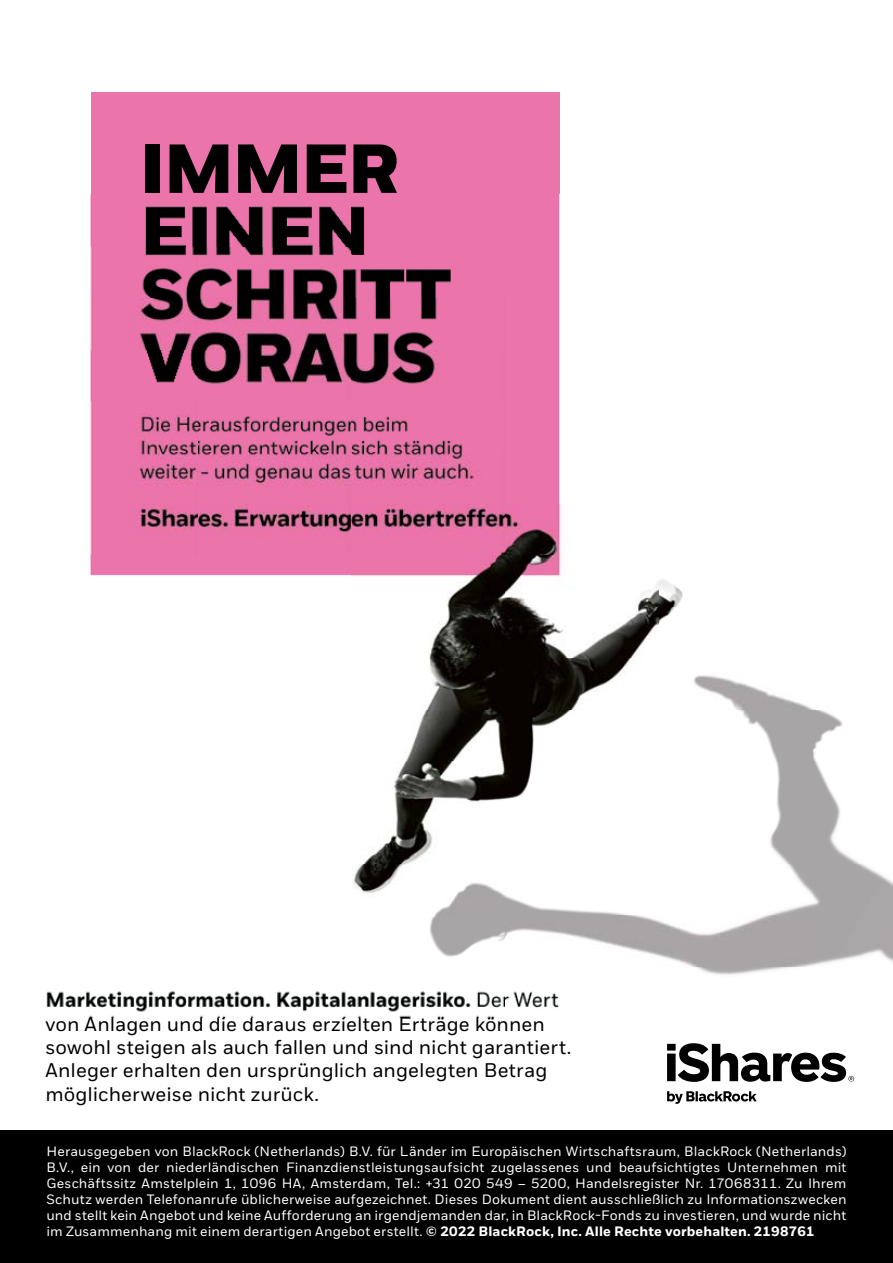
<style>
.page{position:relative;width:893px;height:1263px;background:#fff}
.page>*{position:absolute;margin:0;border:0;box-sizing:border-box;transform-origin:0 0}
.t1{font:800 69.15px "BLK Fort";letter-spacing:-.03em;color:#000}
.t2{font:19.8px/23.4px "BLK Fort";color:#000}
.t3{font:13.65px/16px "BLK Fort";letter-spacing:.01em;color:#fff;text-align:justify}
.s1{font-weight:700}
</style>
<div class="page">
<div style="left:0;top:1130px;width:893px;height:133px;background:#000"></div>
<div style="left:91px;top:92px;width:469px;height:484px;background:#eb74aa"></div>
<svg style="left:667px;top:1043px;width:187px;height:61px"></svg>
<img style="left:46px;top:195px;width:847px;height:822px">
<h1 class="t1" style="left:140px;top:126px;width:261px">IMMER</h1>
<h2 class="t2" style="left:45px;top:1012px;width:527px">von Anlagen und die daraus erzielten Erträge können sowohl steigen als auch fallen und sind nicht garantiert.<br>Anleger erhalten den ursprünglich angelegten Betrag möglicherweise nicht zurück.</h2>
<p class="t3" style="left:46px;top:1143px;width:802px">Herausgegeben von BlackRock (Netherlands) B.V. für Länder im Europäischen Wirtschaftsraum, BlackRock (Netherlands)<br>B.V., ein von der niederländischen Finanzdienstleistungsaufsicht zugelassenes und beaufsichtigtes Unternehmen mit Geschäftssitz Amstelplein 1, 1096 HA, Amsterdam, Tel.: +31 020 549 – 5200, Handelsregister Nr. 17068311. Zu Ihrem Schutz werden Telefonanrufe üblicherweise aufgezeichnet. Dieses Dokument dient ausschließlich zu Informationszwecken und stellt kein Angebot und keine Aufforderung an irgendjemanden dar, in BlackRock-Fonds zu investieren, und wurde nicht im Zusammenhang mit einem derartigen Angebot erstellt. <span class="s1">© 2022 BlackRock, Inc. Alle Rechte vorbehalten. 2198761</span></p>
</div>
